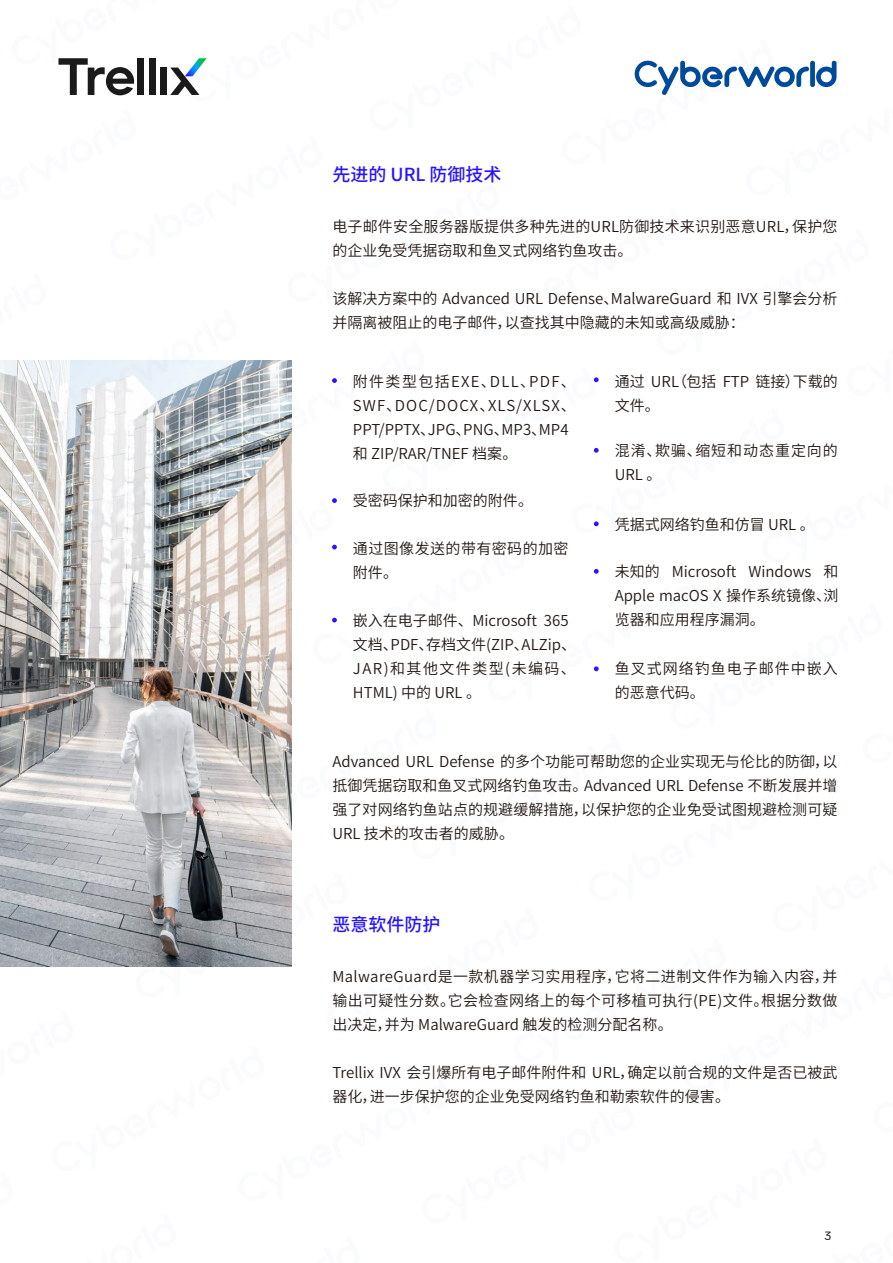
<style>
.page{position:relative;width:893px;height:1263px;background:#fff}
.page>*{position:absolute;margin:0;border:0;box-sizing:border-box;transform-origin:0 0}
.t1{font:500 18px "Source Han Sans CN";color:#2814ff}
.t2{font:15px/24px "Source Han Sans CN";color:#221814}
.t3{font:15px/24px "Source Han Sans CN";letter-spacing:.05em;color:#221814}
.t4{font:15px/24px "Source Han Sans CN";letter-spacing:.065em;color:#221814}
.t5{font:15px/24px "Source Han Sans CN";letter-spacing:.03em;color:#221814}
.t6{font:12px "Hanchansans";color:#1a1a1a}
</style>
<div class="page">
<img style="left:0;top:60px;width:837px;height:907px">
<svg style="left:635px;top:61px;width:201px;height:34px"></svg>
<svg style="left:58px;top:58px;width:76px;height:37px"></svg>
<div style="left:137px;top:58px;width:7px;height:37px;background:#1a1a1a"></div>
<div style="left:149px;top:58px;width:7px;height:37px;background:#1a1a1a"></div>
<div style="left:160px;top:68px;width:7px;height:27px;background:#1a1a1a"></div>
<svg style="left:170px;top:58px;width:37px;height:37px"></svg>
<p class="t1" style="left:332px;top:164px;width:171px">先进的 URL 防御技术</p>
<p class="t2" style="left:332px;top:215px;width:507px">电子邮件安全服务器版提供多种先进的URL防御技术来识别恶意URL，保护您的企业免受凭据窃取和鱼叉式网络钓鱼攻击。</p>
<p class="t2" style="left:332px;top:287px;width:507px">该解决方案中的 Advanced URL Defense、MalwareGuard 和 IVX 引擎会分析并隔离被阻止的电子邮件，以查找其中隐藏的未知或高级威胁：</p>
<p class="t3" style="left:353px;top:370px;width:224px">附件类型包括EXE、DLL、PDF、<br>SWF、DOC/DOCX、XLS/XLSX、<br>PPT/PPTX、JPG、PNG、MP3、MP4和 ZIP/RAR/TNEF 档案。</p>
<p class="t2" style="left:353px;top:489px;width:182px">受密码保护和加密的附件。</p>
<p class="t5" style="left:353px;top:536px;width:217px">通过图像发送的带有密码的加密附件。</p>
<p class="t2" style="left:353px;top:608px;width:225px">嵌入在电子邮件、Microsoft 365文档、PDF、存档文件(ZIP、ALZip、<br>JAR)和其他文件类型(未编码、<br>HTML) 中的 URL 。</p>
<p class="t2" style="left:615px;top:370px;width:225px">通过 URL（包括 FTP 链接）下载的文件。</p>
<p class="t4" style="left:615px;top:439px;width:225px">混淆、欺骗、缩短和动态重定向的<br>URL 。</p>
<p class="t2" style="left:615px;top:513px;width:202px">凭据式网络钓鱼和仿冒 URL 。</p>
<p class="t2" style="left:615px;top:560px;width:225px;text-align:justify">未知的 Microsoft Windows 和Apple macOS X 操作系统镜像、浏览器和应用程序漏洞。</p>
<p class="t4" style="left:615px;top:657px;width:225px">鱼叉式网络钓鱼电子邮件中嵌入的恶意代码。</p>
<p class="t2" style="left:332px;top:749px;width:507px;text-align:justify">Advanced URL Defense 的多个功能可帮助您的企业实现无与伦比的防御，以抵御凭据窃取和鱼叉式网络钓鱼攻击。Advanced URL Defense 不断发展并增强了对网络钓鱼站点的规避缓解措施，以保护您的企业免受试图规避检测可疑URL 技术的攻击者的威胁。</p>
<p class="t1" style="left:332px;top:914px;width:109px">恶意软件防护</p>
<p class="t2" style="left:332px;top:965px;width:507px;text-align:justify">MalwareGuard是一款机器学习实用程序，它将二进制文件作为输入内容，并输出可疑性分数。它会检查网络上的每个可移植可执行(PE)文件。根据分数做出决定，并为 MalwareGuard 触发的检测分配名称。</p>
<p class="t2" style="left:332px;top:1061px;width:507px">Trellix IVX 会引爆所有电子邮件附件和 URL，确定以前合规的文件是否已被武器化，进一步保护您的企业免受网络钓鱼和勒索软件的侵害。</p>
<p class="t6" style="left:824px;top:1230px;width:9px">3</p>
</div>
